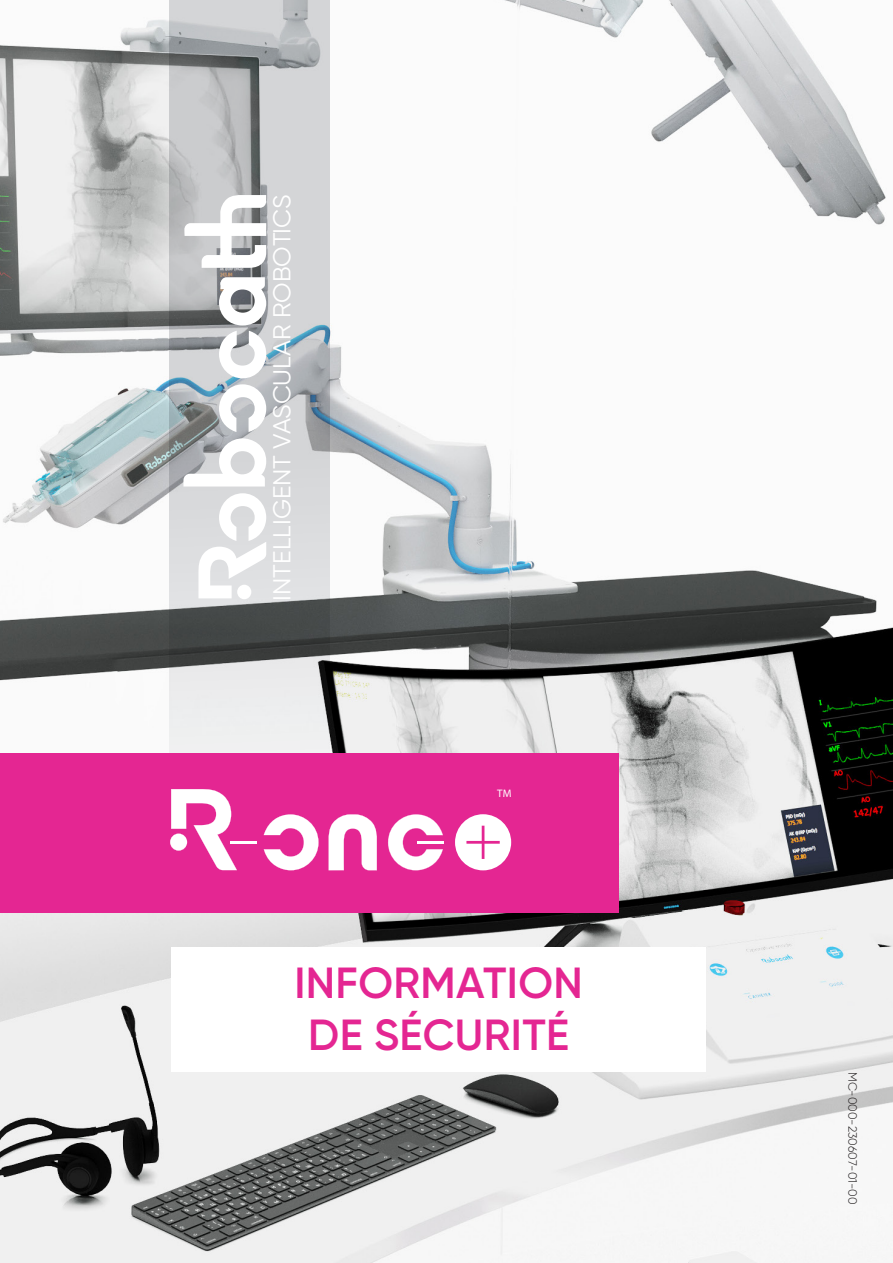
<style>
.page{position:relative;width:893px;height:1263px;background:#fff}
.page>*{position:absolute;margin:0;border:0;box-sizing:border-box;transform-origin:0 0}
.t1{font:600 43.5px "Gilroy";letter-spacing:.01em;color:#e42692}
.t2{font:24.45px "Gilroy";color:#fff;scale:1.04 1}
.t3{font:300 12px "Gilroy";color:#231f20}
.t4{font:10.95px "Myriad Pro";color:#fff}
.s1{font-style:inherit}
</style>
<div class="page">
<img style="left:0;top:0;width:893px;height:1263px">
<div style="left:172px;top:947px;width:534px;height:125px;background:#fff"></div>
<svg style="left:169px;top:0;width:160px;height:753px"></svg>
<div style="left:0;top:753px;width:618px;height:159px;background:#e42692"></div>
<svg style="left:455px;top:814px;width:56px;height:56px"></svg>
<svg style="left:170px;top:789px;width:67px;height:81px"></svg>
<svg style="left:264px;top:814px;width:55px;height:56px"></svg>
<svg style="left:329px;top:814px;width:48px;height:56px"></svg>
<svg style="left:388px;top:814px;width:55px;height:56px"></svg>
<hr style="left:230px;top:841px;width:27px;height:3px;background:#fff">
<hr style="left:417px;top:841px;width:27px;height:3px;background:#fff">
<svg style="left:183px;top:438px;width:83px;height:48px"></svg>
<svg style="left:219px;top:331px;width:47px;height:47px"></svg>
<svg style="left:219px;top:384px;width:47px;height:48px"></svg>
<svg style="left:219px;top:277px;width:47px;height:48px"></svg>
<svg style="left:198px;top:493px;width:68px;height:105px"></svg>
<div style="left:237px;top:585px;width:14px;height:14px;background:#fff;border-radius:50%"></div>
<svg style="left:184px;top:195px;width:82px;height:73px"></svg>
<p class="t2" style="left:267px;top:601px;width:392px;rotate:-90deg">INTELLIGENT VASCULAR ROBOTICS</p>
<p class="t4" style="left:497px;top:786px;width:16px">TM</p>
<p class="t1" style="left:294px;top:955px;width:290px"><span class="s1">I</span>NFORMATION</p>
<p class="t1" style="left:308px;top:1007px;width:263px">DE SÉCURITÉ</p>
<p class="t3" style="left:860px;top:1072px;width:134px;rotate:90deg">MC-000-230607-01-00</p>
</div>
